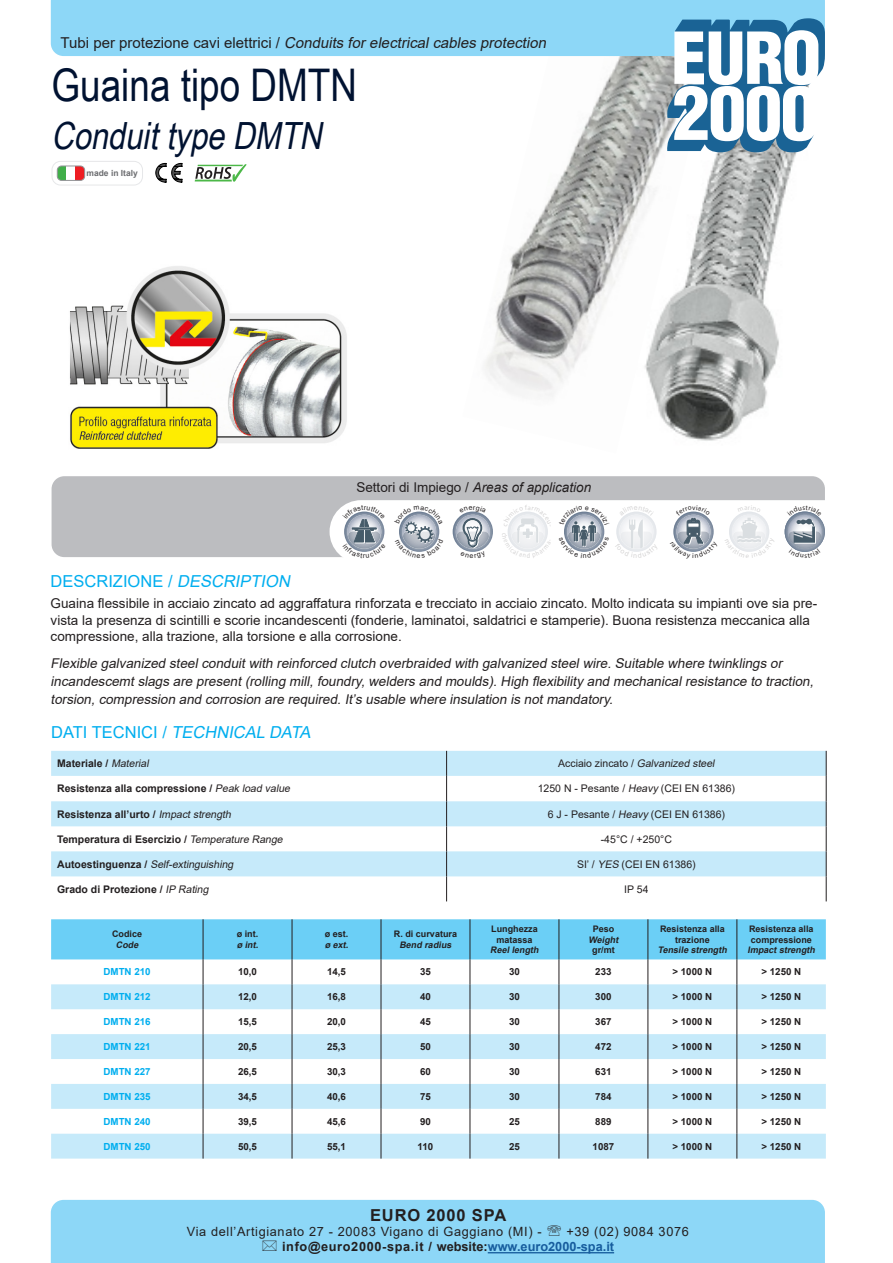
<style>
.page{position:relative;width:893px;height:1263px;background:#fff}
.page>*{position:absolute;margin:0;border:0;box-sizing:border-box;transform-origin:0 0}
.t1{font:45px "Arial Narrow";color:#001231}
.t2{font:italic 37.5px "Arial Narrow";color:#001231}
.t3{font:italic 16.5px "Arial";color:#00aeef}
.t4{font:16.5px "Arial";color:#00aeef}
.t5{font:700 16.5px "Arial";letter-spacing:.05em;color:#231f20}
.t6{font:italic 15px "Arial";color:#231f20}
.t7{font:italic 13.5px/18px "Arial";color:#231f20}
.t8{font:13.5px/16.4px "Arial";color:#231f20}
.t9{font:italic 13.5px "Arial";color:#231f20}
.t10{font:12.75px "Arial";letter-spacing:.05em;color:#231f20}
.t11{font:700 12.75px "Arial";color:#231f20}
.t12{font:700 10.5px "Arial";color:#231f20}
.t13{font:10.5px "Arial";color:#231f20}
.t14{font:italic 10.5px "Arial";color:#231f20}
.t15{font:700 9.75px "Arial";color:#231f20}
.t16{font:700 9.75px "Arial";color:#00aeef}
.t17{font:700 9px/10.8px "Arial";color:#231f20;text-align:center}
.t18{font:italic 700 9px/10.8px "Arial";color:#231f20;text-align:center}
.t19{font:700 8.55px "Arial";color:#6c6d70}
.s1{font-style:normal}
.s2{font-style:italic}
.s3{font-weight:400;font-style:italic}
.s4{font-weight:700;font-style:normal}
.s5{color:#175d9e}
</style>
<div class="page">
<div style="left:51px;top:1200px;width:774px;height:63px;background:#8dd7f7"></div>
<hr style="left:488px;top:1252px;width:126px;height:1px;background:#175d9e">
<div style="left:52px;top:476px;width:773px;height:81px;background:#bcbdc0;border-radius:13px"></div>
<svg style="left:51px;top:751px;width:775px;height:125px;fill:#c6eafa"></svg>
<svg style="left:446px;top:751px;width:1px;height:150px"></svg>
<svg style="left:826px;top:751px;width:1px;height:150px"></svg>
<svg style="left:51px;top:919px;width:775px;height:239px"></svg>
<div style="left:52px;top:161px;width:91px;height:24px;border:1px solid #e6e7e9;border-radius:9px"></div>
<div style="left:57px;top:166px;width:9px;height:14px;background:#40ae49"></div>
<div style="left:75px;top:166px;width:10px;height:14px;background:#ee1d23"></div>
<div style="left:57px;top:166px;width:28px;height:15px;border:1px solid #939598;border-radius:4px"></div>
<svg style="left:195px;top:164px;width:52px;height:18px"></svg>
<svg style="left:156px;top:163px;width:26px;height:20px"></svg>
<img style="left:714px;top:152px;width:83px;height:289px">
<img style="left:484px;top:152px;width:230px;height:289px">
<svg style="left:51px;top:0;width:774px;height:152px"></svg>
<img style="left:69px;top:266px;width:278px;height:183px">
<svg style="left:548px;top:1225px;width:13px;height:11px"></svg>
<svg style="left:263px;top:1241px;width:14px;height:10px"></svg>
<svg style="left:330px;top:500px;width:495px;height:57px;background:#dfe2e6"></svg>
<p class="t6" style="left:61px;top:32px;width:491px"><span class="s1">T u b i p e r p ro t e z i o n e c a v i e l e tt r i c i /</span> Conduits forelectricalcables protection</p>
<p class="t1" style="left:52px;top:52px;width:307px">Guaina tipo DMTN</p>
<p class="t2" style="left:52px;top:108px;width:281px">ConduittypeDMTN</p>
<p class="t19" style="left:87px;top:167px;width:53px">made in Italy</p>
<p class="t9" style="left:356px;top:479px;width:236px"><span class="s1">Settori di Impiego /</span> Areas of application</p>
<p class="t4" style="left:51px;top:570px;width:245px">DESCRIZIONE / <span class="s2">DESCRIPTION</span></p>
<p class="t8" style="left:51px;top:595px;width:768px">Guaina flessibile in acciaio zincato ad aggraffatura rinforzata e trecciato in acciaio zincato. Molto indicata su impianti ove sia pre&shy;vista la presenza di scintilli e scorie incandescenti (fonderie, laminatoi, saldatrici e stamperie). Buona resistenza meccanica alla compressione, alla trazione, alla torsione e alla corrosione.</p>
<p class="t7" style="left:51px;top:654px;width:768px">Flexible galvanized steelconduitwith reinforced clutch overbraided with galvanized steelwire.Suitable where twinklings or incandescemtslags are present(rolling mill,foundry,welders and moulds).High flexibility and mechanicalresistance to traction, torsion,compression and corrosion are required.It’s usable where insulation is notmandatory.</p>
<p class="t3" style="left:51px;top:721px;width:265px"><span class="s1">D AT I T E C N I C I /</span> TECHNICAL DATA</p>
<p class="t12" style="left:57px;top:756px;width:96px">Materiale / <span class="s3">Material</span></p>
<p class="t13" style="left:558px;top:756px;width:160px">Acc i a i o z i n cato / <span class="s2">Galvanized steel</span></p>
<p class="t12" style="left:57px;top:781px;width:237px">Resistenza alla compressione / <span class="s3">Peak load value</span></p>
<p class="t13" style="left:538px;top:781px;width:199px">1250 N - Pesante / <span class="s2">Heavy</span> (CEI EN 61386)</p>
<p class="t12" style="left:57px;top:806px;width:178px">Resistenza all’urto / <span class="s3">Impactstrength</span></p>
<p class="t13" style="left:548px;top:807px;width:179px">6 J - Pesante / <span class="s2">Heavy</span> (CEI EN 61386)</p>
<p class="t12" style="left:57px;top:831px;width:230px">Temperatura di Esercizio / <span class="s3">Temperature Range</span></p>
<p class="t13" style="left:601px;top:832px;width:73px">-45°C / +250°C</p>
<p class="t14" style="left:57px;top:857px;width:180px"><span class="s4">A u to est i n g u e n za /</span> Self-extinguishing</p>
<p class="t13" style="left:577px;top:857px;width:120px">SI’ / <span class="s2">YES</span> (CEI EN 61386)</p>
<p class="t12" style="left:57px;top:882px;width:156px">Grado di Protezione / <span class="s3">IP Rating</span></p>
<p class="t13" style="left:624px;top:882px;width:26px">IP 54</p>
<p class="t17" style="left:112px;top:929px;width:32px">Codice</p>
<p class="t18" style="left:116px;top:939px;width:26px">Code</p>
<p class="t17" style="left:237px;top:929px;width:23px">ø int.</p>
<p class="t18" style="left:237px;top:939px;width:25px">ø int.</p>
<p class="t17" style="left:325px;top:929px;width:25px">ø est.</p>
<p class="t18" style="left:325px;top:939px;width:27px">ø ext.</p>
<p class="t17" style="left:394px;top:929px;width:65px">R. di curvatura</p>
<p class="t18" style="left:399px;top:939px;width:56px">Bend radius</p>
<p class="t17" style="left:491px;top:923px;width:48px">Lunghezza matassa</p>
<p class="t18" style="left:490px;top:945px;width:52px">Reellength</p>
<p class="t18" style="left:588px;top:923px;width:34px"><span class="s1">Peso<br></span>Weight</p>
<p class="t17" style="left:592px;top:945px;width:24px">gr/mt</p>
<p class="t17" style="left:660px;top:923px;width:66px">Resistenza alla trazione</p>
<p class="t18" style="left:658px;top:945px;width:73px">Tensile strength</p>
<p class="t17" style="left:749px;top:923px;width:66px;text-align:left">Resistenza alla compressione</p>
<p class="t18" style="left:748px;top:945px;width:71px">Impactstrength</p>
<p class="t16" style="left:104px;top:965px;width:49px">DMTN 210</p>
<p class="t15" style="left:238px;top:965px;width:20px">10,0</p>
<p class="t15" style="left:327px;top:965px;width:20px">14,5</p>
<p class="t15" style="left:420px;top:965px;width:12px">35</p>
<p class="t15" style="left:509px;top:965px;width:12px">30</p>
<p class="t15" style="left:595px;top:965px;width:18px">233</p>
<p class="t15" style="left:672px;top:965px;width:41px">&gt; 1000 N</p>
<p class="t15" style="left:761px;top:965px;width:41px">&gt; 1250 N</p>
<p class="t16" style="left:104px;top:990px;width:49px">DMTN 212</p>
<p class="t15" style="left:238px;top:990px;width:20px">12,0</p>
<p class="t15" style="left:327px;top:990px;width:20px">16,8</p>
<p class="t15" style="left:420px;top:990px;width:12px">40</p>
<p class="t15" style="left:509px;top:990px;width:12px">30</p>
<p class="t15" style="left:595px;top:990px;width:18px">300</p>
<p class="t15" style="left:672px;top:990px;width:41px">&gt; 1000 N</p>
<p class="t15" style="left:761px;top:990px;width:41px">&gt; 1250 N</p>
<p class="t16" style="left:104px;top:1015px;width:49px">DMTN 216</p>
<p class="t15" style="left:238px;top:1015px;width:20px">15,5</p>
<p class="t15" style="left:327px;top:1015px;width:20px">20,0</p>
<p class="t15" style="left:420px;top:1015px;width:12px">45</p>
<p class="t15" style="left:509px;top:1015px;width:12px">30</p>
<p class="t15" style="left:595px;top:1015px;width:18px">367</p>
<p class="t15" style="left:672px;top:1015px;width:41px">&gt; 1000 N</p>
<p class="t15" style="left:761px;top:1015px;width:41px">&gt; 1250 N</p>
<p class="t16" style="left:104px;top:1040px;width:49px">DMTN 221</p>
<p class="t15" style="left:238px;top:1040px;width:20px">20,5</p>
<p class="t15" style="left:327px;top:1040px;width:20px">25,3</p>
<p class="t15" style="left:420px;top:1040px;width:12px">50</p>
<p class="t15" style="left:509px;top:1040px;width:12px">30</p>
<p class="t15" style="left:595px;top:1040px;width:18px">472</p>
<p class="t15" style="left:672px;top:1040px;width:41px">&gt; 1000 N</p>
<p class="t15" style="left:761px;top:1040px;width:41px">&gt; 1250 N</p>
<p class="t16" style="left:104px;top:1065px;width:49px">DMTN 227</p>
<p class="t15" style="left:238px;top:1065px;width:20px">26,5</p>
<p class="t15" style="left:327px;top:1065px;width:20px">30,3</p>
<p class="t15" style="left:420px;top:1065px;width:12px">60</p>
<p class="t15" style="left:509px;top:1065px;width:12px">30</p>
<p class="t15" style="left:595px;top:1065px;width:18px">631</p>
<p class="t15" style="left:672px;top:1065px;width:41px">&gt; 1000 N</p>
<p class="t15" style="left:761px;top:1065px;width:41px">&gt; 1250 N</p>
<p class="t16" style="left:104px;top:1089px;width:49px">DMTN 235</p>
<p class="t15" style="left:238px;top:1089px;width:20px">34,5</p>
<p class="t15" style="left:327px;top:1089px;width:20px">40,6</p>
<p class="t15" style="left:420px;top:1089px;width:12px">75</p>
<p class="t15" style="left:509px;top:1089px;width:12px">30</p>
<p class="t15" style="left:595px;top:1089px;width:18px">784</p>
<p class="t15" style="left:672px;top:1089px;width:41px">&gt; 1000 N</p>
<p class="t15" style="left:761px;top:1089px;width:41px">&gt; 1250 N</p>
<p class="t16" style="left:104px;top:1114px;width:49px">DMTN 240</p>
<p class="t15" style="left:238px;top:1114px;width:20px">39,5</p>
<p class="t15" style="left:327px;top:1114px;width:20px">45,6</p>
<p class="t15" style="left:420px;top:1114px;width:12px">90</p>
<p class="t15" style="left:509px;top:1114px;width:12px">25</p>
<p class="t15" style="left:595px;top:1114px;width:18px">889</p>
<p class="t15" style="left:672px;top:1114px;width:41px">&gt; 1000 N</p>
<p class="t15" style="left:761px;top:1114px;width:41px">&gt; 1250 N</p>
<p class="t16" style="left:104px;top:1139px;width:49px">DMTN 250</p>
<p class="t15" style="left:238px;top:1139px;width:20px">50,5</p>
<p class="t15" style="left:327px;top:1139px;width:20px">55,1</p>
<p class="t15" style="left:418px;top:1139px;width:17px">110</p>
<p class="t15" style="left:509px;top:1139px;width:12px">25</p>
<p class="t15" style="left:593px;top:1139px;width:23px">1087</p>
<p class="t15" style="left:672px;top:1139px;width:41px">&gt; 1000 N</p>
<p class="t15" style="left:761px;top:1139px;width:41px">&gt; 1250 N</p>
<p class="t5" style="left:370px;top:1203px;width:138px">EURO 2000 SPA</p>
<p class="t10" style="left:187px;top:1223px;width:356px">Via dell’Artigianato 27 - 20083 Vigano di Gaggiano (MI) -</p>
<p class="t10" style="left:566px;top:1223px;width:124px">+39 (02) 9084 3076</p>
<p class="t11" style="left:282px;top:1238px;width:333px">info@euro2000-spa.it / website:<span class="s5">www.euro2000-spa.it</span></p>
</div>
